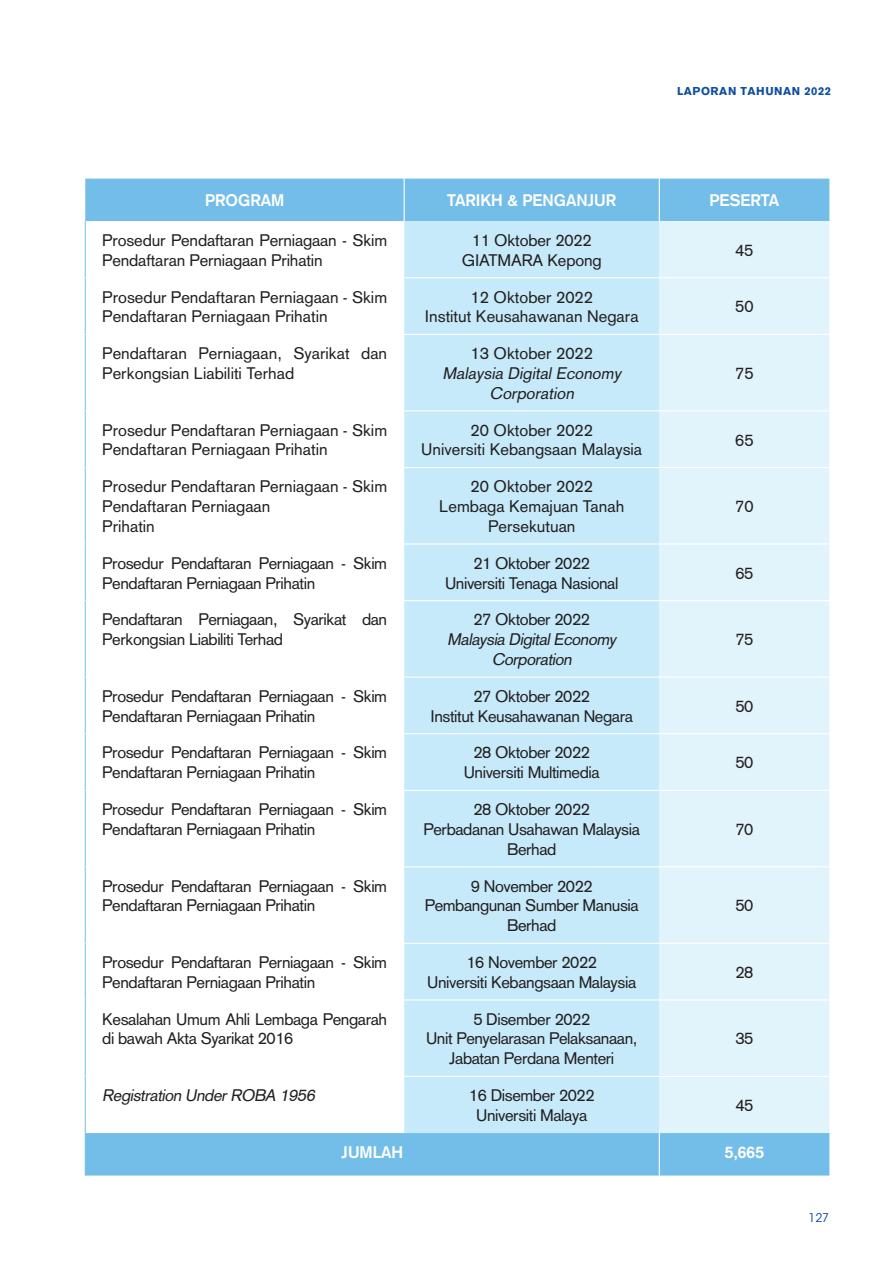
<style>
.page{position:relative;width:893px;height:1263px;background:#fff}
.page>*{position:absolute;margin:0;border:0;box-sizing:border-box;transform-origin:0 0}
.t1{font:16.5px/19.8px "Akzidenz Grotesk";letter-spacing:-.025em;color:#231f20}
.t2{font:16.5px/19.8px "Akzidenz Grotesk";color:#231f20}
.t3{font:italic 16.5px/19.8px "Akzidenz Grotesk";color:#231f20;text-align:center}
.t4{font:700 16.5px "Akzidenz Grotesk";color:#fff}
.t5{font:12px "ITC Avant Garde Std";color:#0d4da1}
.t6{font:900 11.25px "Akzidenz Grotesk";letter-spacing:.05em;color:#0d4da1}
</style>
<div class="page">
<div style="left:85px;top:179px;width:744px;height:996px;background:#73bde9"></div>
<svg style="left:86px;top:221px;width:318px;height:912px"></svg>
<div style="left:404px;top:221px;width:255px;height:912px;background:#c6eafa"></div>
<div style="left:659px;top:221px;width:170px;height:912px;background:#e1f4fc"></div>
<hr style="left:404px;top:179px;width:1px;height:42px;background:#fff">
<hr style="left:659px;top:179px;width:1px;height:42px;background:#fff">
<hr style="left:404px;top:277px;width:255px;height:1px;background:#fff">
<hr style="left:659px;top:277px;width:170px;height:1px;background:#fff">
<hr style="left:404px;top:334px;width:255px;height:1px;background:#fff">
<hr style="left:659px;top:334px;width:170px;height:1px;background:#fff">
<hr style="left:404px;top:410px;width:255px;height:1px;background:#fff">
<hr style="left:659px;top:410px;width:170px;height:1px;background:#fff">
<hr style="left:404px;top:543px;width:255px;height:1px;background:#fff">
<hr style="left:659px;top:543px;width:170px;height:1px;background:#fff">
<hr style="left:85px;top:221px;width:1px;height:57px;background:#73bde9">
<hr style="left:85px;top:278px;width:1px;height:56px;background:#73bde9">
<hr style="left:85px;top:334px;width:1px;height:77px;background:#73bde9">
<hr style="left:85px;top:411px;width:1px;height:56px;background:#73bde9">
<hr style="left:85px;top:467px;width:1px;height:77px;background:#73bde9">
<hr style="left:85px;top:544px;width:1px;height:57px;background:#73bde9">
<hr style="left:85px;top:601px;width:1px;height:76px;background:#73bde9">
<hr style="left:85px;top:677px;width:1px;height:57px;background:#73bde9">
<hr style="left:85px;top:734px;width:1px;height:56px;background:#73bde9">
<hr style="left:85px;top:790px;width:1px;height:77px;background:#73bde9">
<hr style="left:85px;top:867px;width:1px;height:76px;background:#73bde9">
<hr style="left:85px;top:943px;width:1px;height:57px;background:#73bde9">
<hr style="left:85px;top:1000px;width:1px;height:76px;background:#73bde9">
<hr style="left:85px;top:1076px;width:1px;height:57px;background:#73bde9">
<hr style="left:85px;top:277px;width:319px;height:1px;background:#fff">
<hr style="left:85px;top:334px;width:319px;height:1px;background:#fff">
<hr style="left:85px;top:410px;width:319px;height:1px;background:#fff">
<hr style="left:85px;top:467px;width:319px;height:1px;background:#fff">
<hr style="left:85px;top:543px;width:319px;height:1px;background:#fff">
<hr style="left:85px;top:600px;width:319px;height:1px;background:#fff">
<hr style="left:85px;top:676px;width:319px;height:2px;background:#fff">
<hr style="left:85px;top:733px;width:319px;height:1px;background:#fff">
<hr style="left:85px;top:790px;width:319px;height:1px;background:#fff">
<hr style="left:85px;top:866px;width:319px;height:1px;background:#fff">
<hr style="left:85px;top:943px;width:319px;height:1px;background:#fff">
<hr style="left:85px;top:999px;width:319px;height:1px;background:#fff">
<hr style="left:85px;top:1076px;width:319px;height:1px;background:#fff">
<hr style="left:85px;top:1133px;width:1px;height:42px;background:#73bde9">
<hr style="left:659px;top:1133px;width:1px;height:42px;background:#fff">
<hr style="left:404px;top:600px;width:255px;height:1px;background:#fff">
<hr style="left:404px;top:676px;width:255px;height:2px;background:#fff">
<hr style="left:404px;top:733px;width:255px;height:1px;background:#fff">
<hr style="left:404px;top:790px;width:255px;height:1px;background:#fff">
<hr style="left:404px;top:999px;width:255px;height:1px;background:#fff">
<hr style="left:404px;top:1076px;width:255px;height:1px;background:#fff">
<hr style="left:659px;top:600px;width:170px;height:1px;background:#fff">
<hr style="left:659px;top:676px;width:170px;height:2px;background:#fff">
<hr style="left:659px;top:733px;width:170px;height:1px;background:#fff">
<hr style="left:659px;top:790px;width:170px;height:1px;background:#fff">
<hr style="left:659px;top:999px;width:170px;height:1px;background:#fff">
<hr style="left:659px;top:1076px;width:170px;height:1px;background:#fff">
<hr style="left:404px;top:467px;width:255px;height:1px;background:#fff">
<hr style="left:659px;top:467px;width:170px;height:1px;background:#fff">
<hr style="left:404px;top:866px;width:255px;height:1px;background:#fff">
<hr style="left:659px;top:866px;width:170px;height:1px;background:#fff">
<hr style="left:404px;top:943px;width:255px;height:1px;background:#fff">
<hr style="left:659px;top:943px;width:170px;height:1px;background:#fff">
<p class="t6" style="left:677px;top:84px;width:156px">LAPORAN TAHUNAN 2022</p>
<p class="t4" style="left:205px;top:194px;width:81px">PROGRAM</p>
<p class="t4" style="left:447px;top:194px;width:171px">TARIKH &amp; PENGANJUR</p>
<p class="t4" style="left:709px;top:194px;width:71px">PESERTA</p>
<p class="t1" style="left:102px;top:232px;width:286px">Prosedur Pendaftaran Perniagaan - Skim<br>Pendaftaran Perniagaan Prihatin</p>
<p class="t1" style="left:462px;top:232px;width:141px;text-align:center">11 Oktober 2022<br>GIATMARA Kepong</p>
<p class="t1" style="left:735px;top:242px;width:20px">45</p>
<p class="t2" style="left:102px;top:288px;width:286px">Prosedur Pendaftaran Perniagaan - Skim<br>Pendaftaran Perniagaan Prihatin</p>
<p class="t2" style="left:425px;top:288px;width:215px;text-align:center">12 Oktober 2022<br>Institut Keusahawanan Negara</p>
<p class="t1" style="left:735px;top:298px;width:20px">50</p>
<p class="t2" style="left:102px;top:345px;width:286px">Pendaftaran Perniagaan, Syarikat dan<br>Perkongsian Liabiliti Terhad</p>
<p class="t2" style="left:471px;top:345px;width:124px">13 Oktober 2022</p>
<p class="t3" style="left:443px;top:365px;width:183px">Malaysia Digital Economy<br>Corporation</p>
<p class="t1" style="left:735px;top:365px;width:20px">75</p>
<p class="t2" style="left:102px;top:422px;width:286px">Prosedur Pendaftaran Perniagaan - Skim<br>Pendaftaran Perniagaan Prihatin</p>
<p class="t2" style="left:421px;top:422px;width:222px;text-align:center">20 Oktober 2022<br>Universiti Kebangsaan Malaysia</p>
<p class="t1" style="left:735px;top:431px;width:20px">65</p>
<p class="t2" style="left:102px;top:478px;width:286px">Prosedur Pendaftaran Perniagaan - Skim<br>Pendaftaran Perniagaan<br>Prihatin</p>
<p class="t2" style="left:439px;top:478px;width:186px;text-align:center">20 Oktober 2022<br>Lembaga Kemajuan Tanah<br>Persekutuan</p>
<p class="t1" style="left:735px;top:498px;width:20px">70</p>
<p class="t1" style="left:102px;top:555px;width:286px">Prosedur Pendaftaran Perniagaan - Skim<br>Pendaftaran Perniagaan Prihatin</p>
<p class="t1" style="left:445px;top:555px;width:175px;text-align:center">21 Oktober 2022<br>Universiti Tenaga Nasional</p>
<p class="t1" style="left:735px;top:565px;width:19px">65</p>
<p class="t1" style="left:102px;top:611px;width:286px">Pendaftaran Perniagaan, Syarikat dan<br>Perkongsian Liabiliti Terhad</p>
<p class="t1" style="left:473px;top:611px;width:118px">27 Oktober 2022</p>
<p class="t3" style="left:447px;top:631px;width:173px">Malaysia DigitalEconomy<br>Corporation</p>
<p class="t1" style="left:735px;top:631px;width:19px">75</p>
<p class="t1" style="left:102px;top:688px;width:286px">Prosedur Pendaftaran Perniagaan - Skim<br>Pendaftaran Perniagaan Prihatin</p>
<p class="t1" style="left:430px;top:688px;width:204px;text-align:center">27 Oktober 2022<br>Institut Keusahawanan Negara</p>
<p class="t1" style="left:735px;top:698px;width:19px">50</p>
<p class="t1" style="left:102px;top:744px;width:286px">Prosedur Pendaftaran Perniagaan - Skim<br>Pendaftaran Perniagaan Prihatin</p>
<p class="t1" style="left:464px;top:744px;width:137px;text-align:center">28 Oktober 2022<br>Universiti Multimedia</p>
<p class="t1" style="left:735px;top:754px;width:19px">50</p>
<p class="t1" style="left:102px;top:801px;width:286px">Prosedur Pendaftaran Perniagaan - Skim<br>Pendaftaran Perniagaan Prihatin</p>
<p class="t1" style="left:423px;top:801px;width:218px;text-align:center">28 Oktober 2022<br>Perbadanan Usahawan Malaysia<br>Berhad</p>
<p class="t1" style="left:735px;top:821px;width:19px">70</p>
<p class="t1" style="left:102px;top:877px;width:286px">Prosedur Pendaftaran Perniagaan - Skim<br>Pendaftaran Perniagaan Prihatin</p>
<p class="t1" style="left:425px;top:877px;width:216px;text-align:center">9 November 2022<br>Pembangunan Sumber Manusia<br>Berhad</p>
<p class="t1" style="left:735px;top:897px;width:19px">50</p>
<p class="t1" style="left:102px;top:954px;width:286px">Prosedur Pendaftaran Perniagaan - Skim<br>Pendaftaran Perniagaan Prihatin</p>
<p class="t1" style="left:427px;top:954px;width:210px;text-align:center">16 November 2022<br>Universiti Kebangsaan Malaysia</p>
<p class="t1" style="left:735px;top:964px;width:19px">28</p>
<p class="t1" style="left:102px;top:1011px;width:286px">Kesalahan Umum Ahli Lembaga Pengarah di bawah Akta Syarikat 2016</p>
<p class="t1" style="left:426px;top:1011px;width:213px;text-align:center">5 Disember 2022<br>Unit Penyelarasan Pelaksanaan,<br>Jabatan Perdana Menteri</p>
<p class="t1" style="left:735px;top:1030px;width:19px">35</p>
<p class="t3" style="left:102px;top:1087px;width:217px">Registration UnderROBA 1956</p>
<p class="t1" style="left:469px;top:1087px;width:127px;text-align:center">16 Disember 2022<br>Universiti Malaya</p>
<p class="t1" style="left:735px;top:1097px;width:19px">45</p>
<p class="t4" style="left:342px;top:1146px;width:63px">JUMLAH</p>
<p class="t4" style="left:725px;top:1146px;width:41px">5,665</p>
<p class="t5" style="left:808px;top:1211px;width:22px">127</p>
</div>
